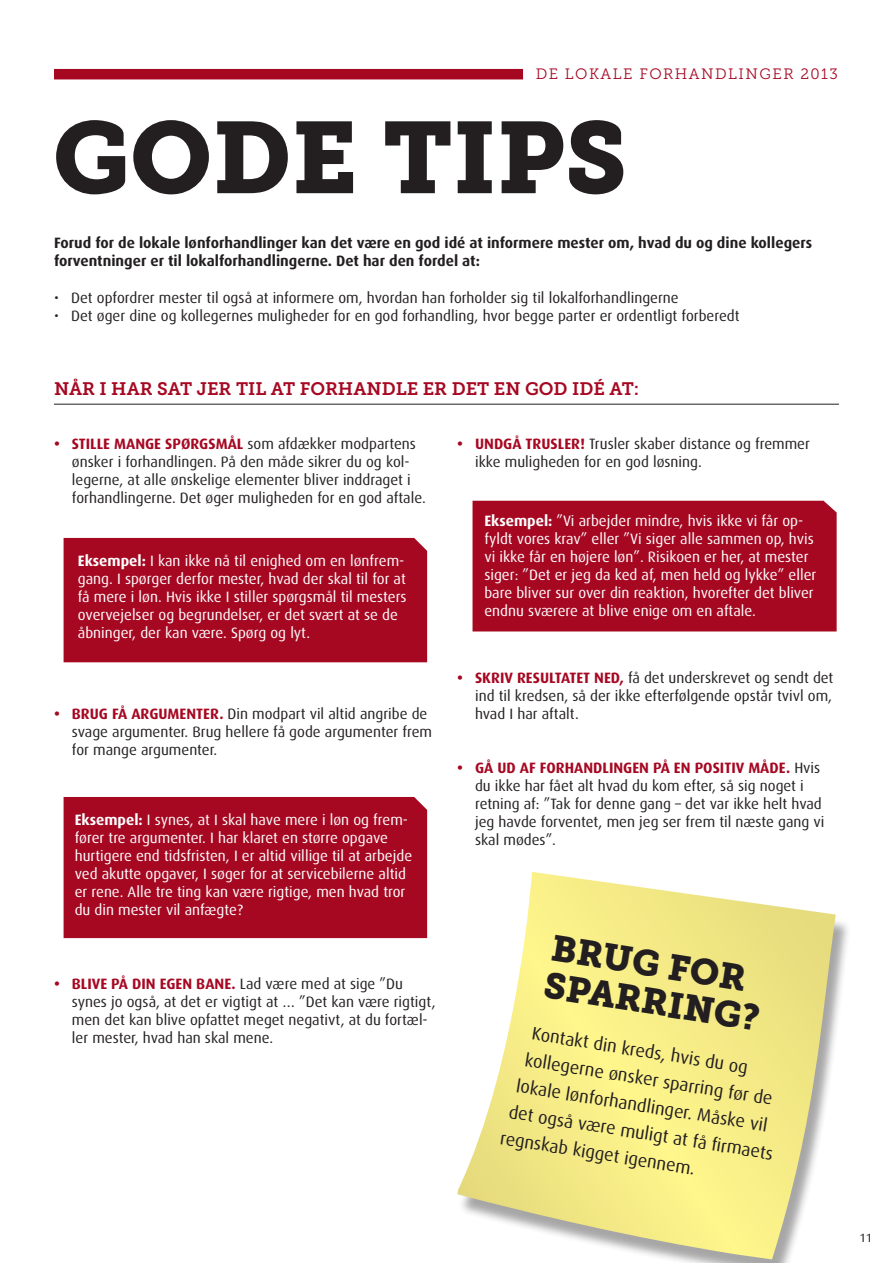
<style>
.page{position:relative;width:893px;height:1263px;background:#fff}
.page>*{position:absolute;margin:0;border:0;box-sizing:border-box;transform-origin:0 0}
.RUBRIK{font:100.5px "Museo Slab 900";color:#231f20}
.FAKTA_RUBRIK{font:36px "Museo Slab 900";color:#231f20}
.FAKTA_BRØD{font:18px "Dax";color:#231f20}
.FAKTA_RUBRIK-2{font:18px "Museo Slab 700";color:#a60822}
.BRØD{font:15px/18px "Dax";color:#231f20}
.BRØD-2{font:15px/18px "Dax";color:#fff}
.BRØD-3{font:700 15px/18px "Dax";color:#231f20}
.t1{font:15px "Museo Slab 300";letter-spacing:.1em;color:#a60822}
.t2{font:12px "Dax";color:#231f20}
.s1{font-weight:700;color:#a60822}
.s2{font-weight:700}
</style>
<div class="page">
<div style="left:54px;top:69px;width:469px;height:10px;background:#a60822"></div>
<div style="left:64px;top:538px;width:363px;height:124px;background:#a60822"></div>
<div style="left:64px;top:797px;width:363px;height:141px;background:#a60822"></div>
<div style="left:472px;top:501px;width:365px;height:130px;background:#a60822"></div>
<hr style="left:54px;top:404px;width:785px;height:1px;background:#231f20">
<div style="left:458px;top:877px;width:394px;height:386px;background:#231f20;opacity:.4"></div>
<svg style="left:457px;top:872px;width:379px;height:387px"></svg>
<p class="t1" style="left:536px;top:66px;width:304px">DE LOKALE FORHANDLINGER 2013</p>
<p class="RUBRIK" style="left:53px;top:100px;width:576px">GODE TIPS</p>
<p class="BRØD-3" style="left:54px;top:234px;width:760px">Forud for de lokale lønforhandlinger kan det være en god idé at informere mester om, hvad du og dine kollegers forventninger er til lokalforhandlingerne. Det har den fordel at:</p>
<p class="BRØD" style="left:54px;top:288px;width:626px">• Det opfordrer mester til også at informere om, hvordan han forholder sig til lokalforhandlingerne</p>
<p class="BRØD" style="left:54px;top:306px;width:687px">• Det øger dine og kollegernes muligheder for en god forhandling, hvor begge parter er ordentligt forberedt</p>
<p class="FAKTA_RUBRIK-2" style="left:54px;top:378px;width:587px">NÅR I HAR SAT JER TIL AT FORHANDLE ER DET EN GOD IDÉ AT:</p>
<p class="BRØD" style="left:72px;top:435px;width:355px;text-indent:-18px"><span class="s1">• STILLE MANGE SPØRGSMÅL</span> som afdækker modpartens ønsker i forhandlingen. På den måde sikrer du og kol&shy;legerne, at alle ønskelige elementer bliver inddraget i forhandlingerne. Det øger muligheden for en god aftale.</p>
<p class="BRØD-2" style="left:78px;top:552px;width:330px"><span class="s2">Eksempel:</span> I kan ikke nå til enighed om en lønfrem&shy;gang. I spørger derfor mester, hvad der skal til for at få mere i løn. Hvis ikke I stiller spørgsmål til mesters overvejelser og begrundelser, er det svært at se de åbninger, der kan være. Spørg og lyt.</p>
<p class="BRØD" style="left:72px;top:705px;width:362px;text-indent:-18px"><span class="s1">• BRUG FÅ ARGUMENTER.</span> Din modpart vil altid angribe de svage argumenter. Brug hellere få gode argumenter frem for mange argumenter.</p>
<p class="BRØD-2" style="left:75px;top:810px;width:339px"><span class="s2">Eksempel:</span> I synes, at I skal have mere i løn og frem&shy;fører tre argumenter. I har klaret en større opgave hurtigere end tidsfristen, I er altid villige til at arbejde ved akutte opgaver, I søger for at servicebilerne altid er rene. Alle tre ting kan være rigtige, men hvad tror du din mester vil anfægte?</p>
<p class="BRØD" style="left:72px;top:975px;width:365px;text-indent:-18px"><span class="s1">• BLIVE PÅ DIN EGEN BANE.</span> Lad være med at sige ”Du synes jo også, at det er vigtigt at … ”Det kan være rigtigt, men det kan blive opfattet meget negativt, at du fortæl&shy;ler mester, hvad han skal mene.</p>
<p class="BRØD" style="left:475px;top:435px;width:336px;text-indent:-18px"><span class="s1">• UNDGÅ TRUSLER!</span> Trusler skaber distance og fremmer ikke muligheden for en god løsning.</p>
<p class="BRØD-2" style="left:484px;top:512px;width:333px"><span class="s2">Eksempel:</span> ”Vi arbejder mindre, hvis ikke vi får op&shy;fyldt vores krav” eller ”Vi siger alle sammen op, hvis vi ikke får en højere løn”. Risikoen er her, at mester siger: ”Det er jeg da ked af, men held og lykke” eller bare bliver sur over din reaktion, hvorefter det bliver endnu sværere at blive enige om en aftale.</p>
<p class="BRØD" style="left:475px;top:669px;width:360px;text-align:justify;text-indent:-18px"><span class="s1">• SKRIV RESULTATET NED,</span> få det underskrevet og sendt det ind til kredsen, så der ikke efterfølgende opstår tvivl om, hvad I har aftalt.</p>
<p class="BRØD" style="left:475px;top:759px;width:351px;text-indent:-18px"><span class="s1">• GÅ UD AF FORHANDLINGEN PÅ EN POSITIV MÅDE.</span> Hvis du ikke har fået alt hvad du kom efter, så sig noget i retning af: ”Tak for denne gang – det var ikke helt hvad jeg havde forventet, men jeg ser frem til næste gang vi skal mødes”.</p>
<p class="FAKTA_RUBRIK" style="left:555px;top:927px;width:198px;rotate:9deg">BRUG FOR</p>
<p class="FAKTA_RUBRIK" style="left:548px;top:964px;width:219px;rotate:9deg">SPARRING?</p>
<p class="FAKTA_BRØD" style="left:534px;top:1023px;width:220px;rotate:9deg">Kontakt din kreds, hvis du og</p>
<p class="FAKTA_BRØD" style="left:527px;top:1050px;width:252px;rotate:9deg">kollegerne ønsker sparring før de</p>
<p class="FAKTA_BRØD" style="left:518px;top:1076px;width:256px;rotate:9deg">lokale lønforhandlinger. Måske vil</p>
<p class="FAKTA_BRØD" style="left:511px;top:1102px;width:268px;rotate:9deg">det også være muligt at få fi rmaets</p>
<p class="FAKTA_BRØD" style="left:502px;top:1128px;width:198px;rotate:9deg">regnskab kigget igennem.</p>
<p class="t2" style="left:860px;top:1231px;width:14px">11</p>
</div>
